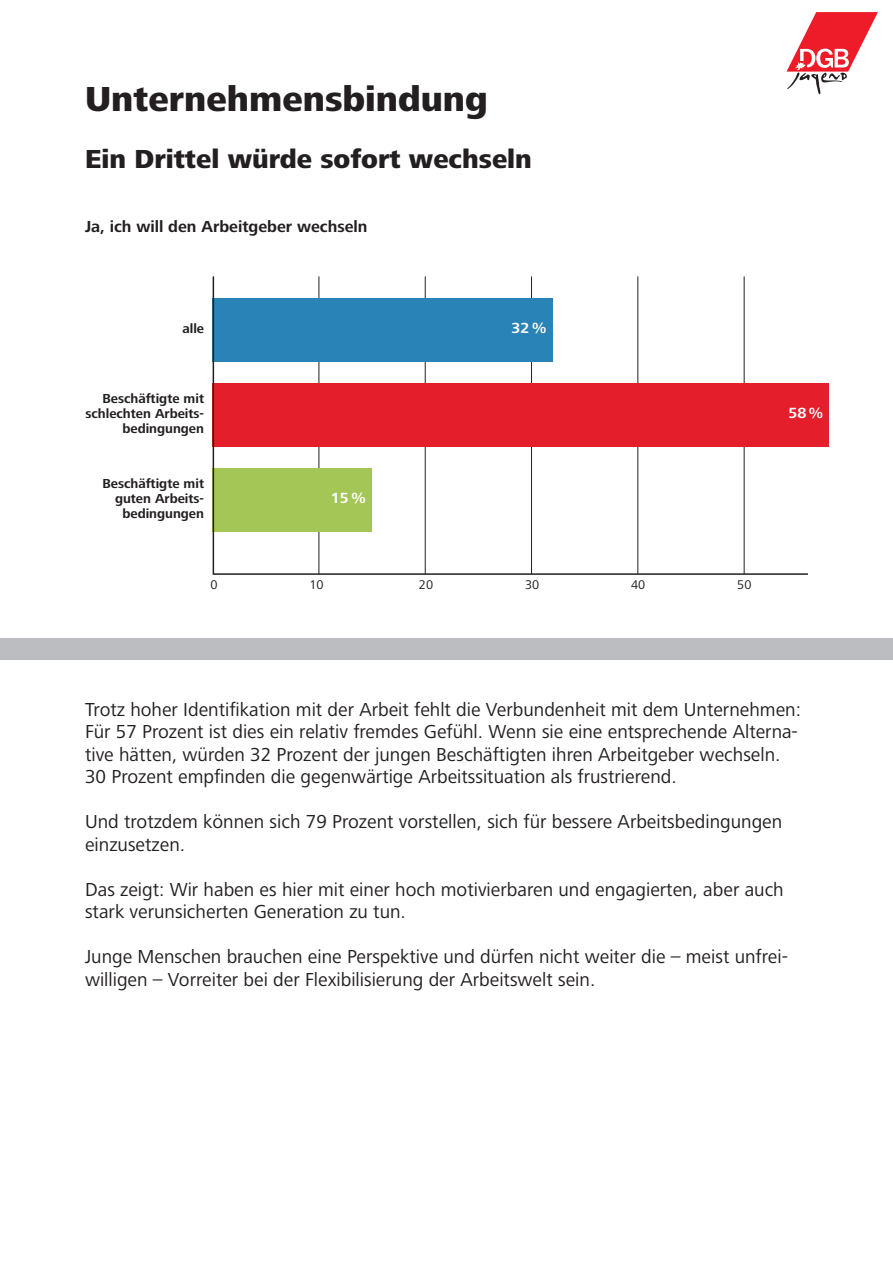
<style>
.page{position:relative;width:893px;height:1263px;background:#fff}
.page>*{position:absolute;margin:0;border:0;box-sizing:border-box;transform-origin:0 0}
.t1{font:800 36px "Frutiger Next LT";color:#231f20}
.t2{font:800 27px "Frutiger Next LT";color:#231f20}
.t3{font:19.5px/22.5px "Frutiger Next LT";color:#231f20}
.t4{font:700 16.5px "Frutiger Next LT";color:#231f20}
.t5{font:700 15.3px "Frutiger Next LT";color:#fff}
.t6{font:700 13.5px/15px "Frutiger Next LT";color:#231f20;text-align:right}
.t7{font:13.05px "Frutiger Next LT";color:#231f20}
</style>
<div class="page">
<svg style="left:786px;top:12px;width:92px;height:82px"></svg>
<hr style="left:319px;top:276px;width:1px;height:298px;background:#231f20">
<hr style="left:425px;top:276px;width:1px;height:298px;background:#231f20">
<hr style="left:531px;top:276px;width:1px;height:298px;background:#231f20">
<hr style="left:637px;top:276px;width:1px;height:298px;background:#231f20">
<hr style="left:744px;top:276px;width:1px;height:298px;background:#231f20">
<div style="left:213px;top:468px;width:159px;height:63px;background:#a4c656"></div>
<div style="left:213px;top:383px;width:616px;height:63px;background:#e41e2b"></div>
<div style="left:213px;top:298px;width:340px;height:63px;background:#2983b7"></div>
<hr style="left:213px;top:573px;width:595px;height:2px;background:#231f20">
<hr style="left:213px;top:276px;width:1px;height:299px;background:#231f20">
<div style="left:0;top:638px;width:893px;height:21px;background:#bcbdc0"></div>
<h1 class="t1" style="left:85px;top:87px;width:404px">Unternehmensbindung</h1>
<h2 class="t2" style="left:85px;top:150px;width:448px">Ein Drittel würde sofort wechseln</h2>
<p class="t4" style="left:85px;top:221px;width:284px">Ja, ich will den Arbeitgeber wechseln</p>
<p class="t6" style="left:182px;top:322px;width:23px">alle</p>
<p class="t6" style="left:85px;top:392px;width:120px">Beschäftigte mit schlechten Arbeits&shy;bedingungen</p>
<p class="t6" style="left:102px;top:477px;width:103px">Beschäftigte mit guten Arbeits&shy;bedingungen</p>
<p class="t5" style="left:331px;top:493px;width:37px">15%</p>
<p class="t5" style="left:512px;top:323px;width:37px">32%</p>
<p class="t7" style="left:210px;top:581px;width:9px">0</p>
<p class="t7" style="left:309px;top:581px;width:16px">10</p>
<p class="t7" style="left:419px;top:581px;width:16px">20</p>
<p class="t7" style="left:525px;top:581px;width:16px">30</p>
<p class="t7" style="left:631px;top:581px;width:16px">40</p>
<p class="t7" style="left:737px;top:581px;width:16px">50</p>
<p class="t5" style="left:788px;top:408px;width:37px">58%</p>
<p class="t3" style="left:85px;top:700px;width:717px">Trotz hoher Identifikation mit der Arbeit fehlt die Verbundenheit mit dem Unternehmen:<br>Für 57 Prozent ist dies ein relativ fremdes Gefühl. Wenn sie eine entsprechende Alterna&shy;tive hätten, würden 32 Prozent der jungen Beschäftigten ihren Arbeitgeber wechseln.<br>30 Prozent empfinden die gegenwärtige Arbeitssituation als frustrierend.</p>
<p class="t3" style="left:85px;top:812px;width:699px">Und trotzdem können sich 79 Prozent vorstellen, sich für bessere Arbeitsbedingungen einzusetzen.</p>
<p class="t3" style="left:85px;top:880px;width:700px">Das zeigt: Wir haben es hier mit einer hoch motivierbaren und engagierten, aber auch stark verunsicherten Generation zu tun.</p>
<p class="t3" style="left:85px;top:947px;width:704px">Junge Menschen brauchen eine Perspektive und dürfen nicht weiter die – meist unfrei&shy;willigen – Vorreiter bei der Flexibilisierung der Arbeitswelt sein.</p>
</div>
